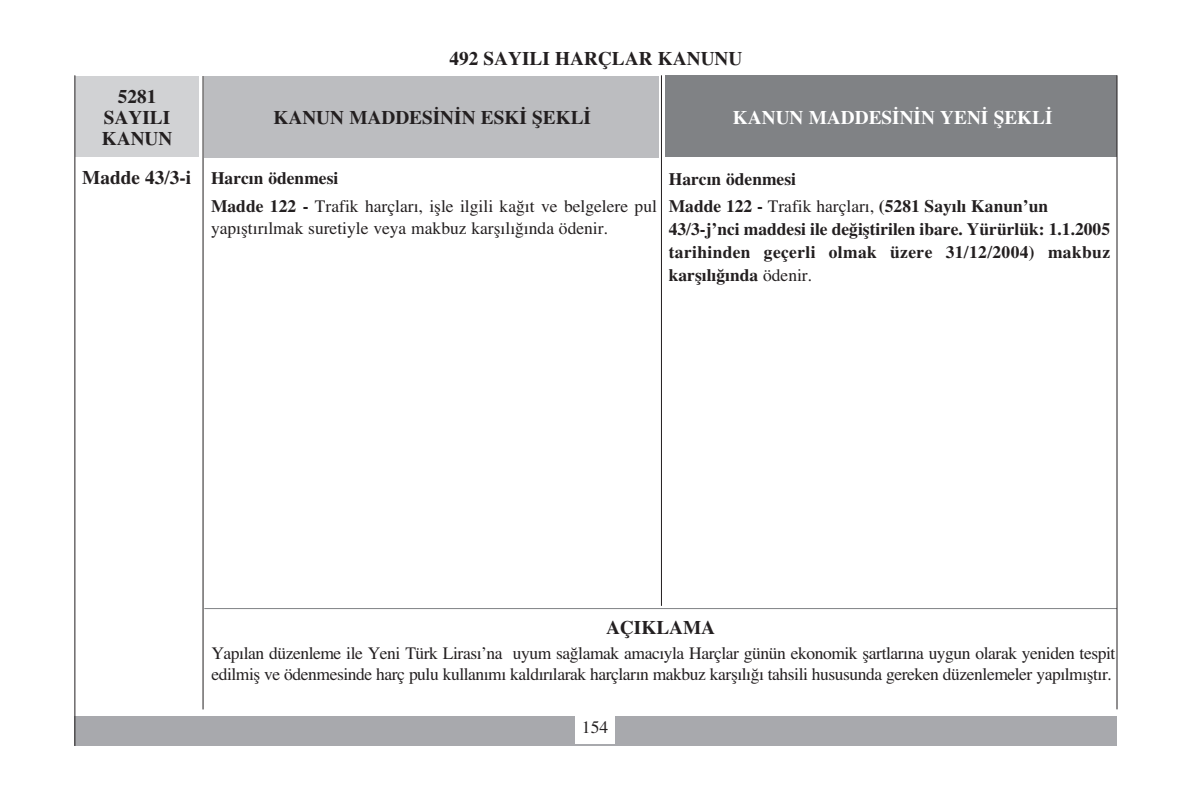
<style>
.page{position:relative;width:1191px;height:794px;background:#fff}
.page>*{position:absolute;margin:0;border:0;box-sizing:border-box;transform-origin:0 0}
.t1{font:700 19.25px/21px "Times Kill";color:#231f20;text-align:center}
.t2{font:700 19.25px "Times Kill";color:#fff}
.t3{font:17.5px/21px "Times Kill";letter-spacing:-.025em;color:#231f20}
.t4{font:700 17.5px/22.8px "Times Kill";letter-spacing:.01em;color:#231f20}
.t5{font:17.5px/27.7px "Times Kill";color:#231f20}
.s1{font-weight:400}
.s2{font-weight:700}
</style>
<div class="page">
<div style="left:666px;top:75px;width:451px;height:82px;background:#808285"></div>
<div style="left:204px;top:76px;width:455px;height:81px;background:#bcbdc0"></div>
<div style="left:75px;top:76px;width:123px;height:80px;background:#d1d2d4"></div>
<hr style="left:661px;top:75px;width:1px;height:531px;background:#231f20">
<div style="left:75px;top:716px;width:1042px;height:29px;background:#a8a9ad"></div>
<div style="left:575px;top:709px;width:40px;height:35px;background:#fff"></div>
<hr style="left:204px;top:608px;width:913px;height:1px;background:#808285">
<hr style="left:74px;top:75px;width:1px;height:671px;background:#231f20">
<hr style="left:1116px;top:75px;width:1px;height:634px;background:#231f20">
<hr style="left:203px;top:76px;width:1px;height:633px;background:#231f20">
<p class="t1" style="left:102px;top:85px;width:72px">5281<br>SAYILI<br>KANUN</p>
<p class="t1" style="left:449px;top:48px;width:294px">492 SAYILI HARÇLAR KANUNU</p>
<p class="t1" style="left:273px;top:106px;width:319px">KANUN MADDES‹N‹N ESK‹ fiEKL‹</p>
<p class="t2" style="left:733px;top:106px;width:321px">KANUN MADDES‹N‹N YEN‹ fiEKL‹</p>
<p class="t1" style="left:82px;top:167px;width:111px">Madde 43/3-i</p>
<p class="t4" style="left:668px;top:165px;width:381px;line-height:27.7px">Harc›n ödenmesi<br>Madde 122 - <span class="s1">Trafik harçlar›,</span> (5281 Say›l› Kanun’un</p>
<p class="t4" style="left:668px;top:218px;width:443px;text-align:justify">43/3-j’nci maddesi ile de¤ifltirilen ibare. Yürürlük: 1.1.2005 tarihinden geçerli olmak üzere 31/12/2004) makbuz karfl›l›¤›nda <span class="s1">ödenir.</span></p>
<p class="t5" style="left:211px;top:164px;width:447px"><span class="s2">Harc›n ödenmesi<br>Madde 122 -</span> Trafik harçlar›, iflle ilgili ka¤›t ve belgelere pul</p>
<p class="t5" style="left:211px;top:214px;width:398px">yap›flt›r›lmak suretiyle veya makbuz karfl›l›¤›nda ödenir.</p>
<p class="t1" style="left:606px;top:616px;width:111px">AÇIKLAMA</p>
<p class="t3" style="left:211px;top:643px;width:905px">Yap›lan düzenleme ile Yeni Türk Liras›’na uyum sa¤lamak amac›yla Harçlar günün ekonomik flartlar›na uygun olarak yeniden tespit edilmifl ve ödenmesinde harç pulu kullan›m› kald›r›larak harçlar›n makbuz karfl›l›¤› tahsili hususunda gereken düzenlemeler yap›lm›flt›r.</p>
<p class="t3" style="left:582px;top:717px;width:28px">154</p>
</div>
